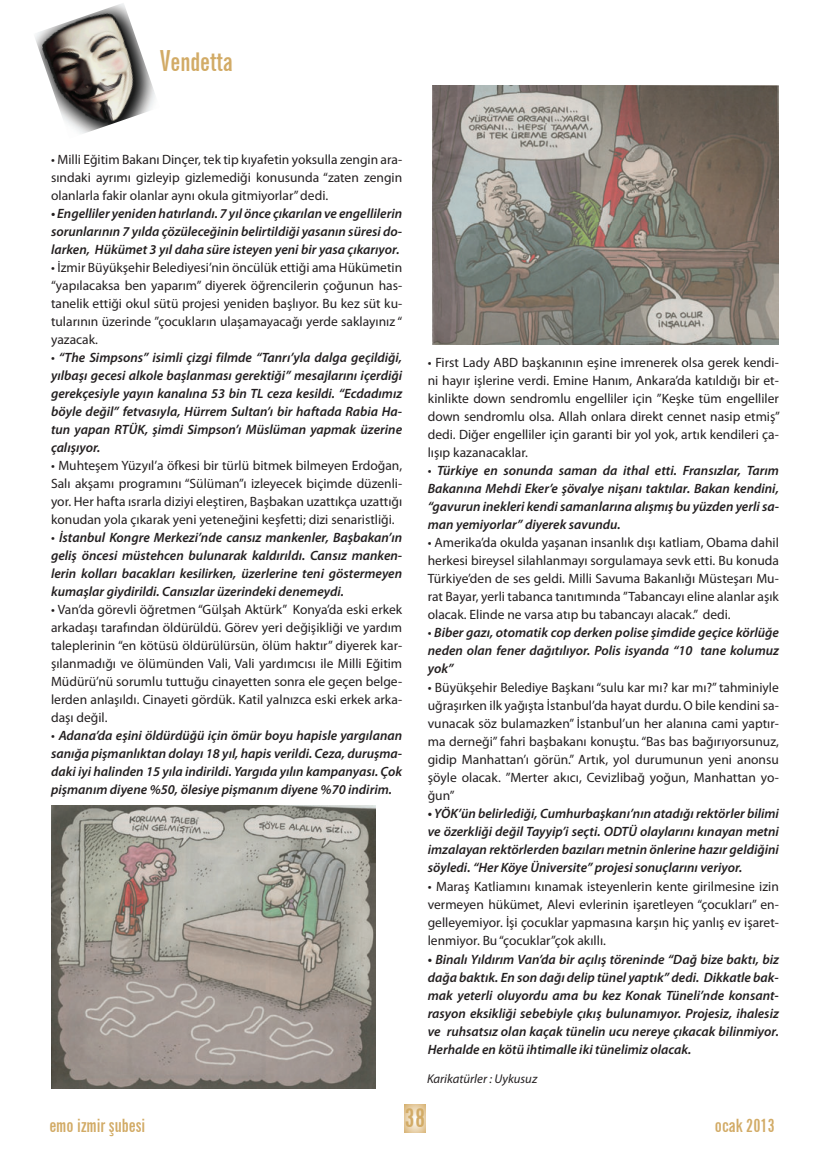
<style>
.page{position:relative;width:830px;height:1170px;background:#fff}
.page>*{position:absolute;margin:0;border:0;box-sizing:border-box;transform-origin:0 0}
.t1{font:700 extra-condensed 25.5px "News Gothic BT";color:#d2ab66}
.t2{font:700 extra-condensed 25.35px "News Gothic BT";color:#d2ab66}
.t3{font:700 extra-condensed 18px "News Gothic BT";color:#d2ab66}
.t4{font:13.5px/18px "Myriad Pro";color:#231f20;text-align:justify}
.t5{font:italic 600 13.5px/18px "Myriad Pro";color:#231f20;text-align:justify}
.t6{font:italic 12.75px "Myriad Pro";color:#231f20}
.s1{font-size:28.5px}
.s2{font-weight:400;font-style:normal}
.s3{font-size:13.8px}
</style>
<div class="page">
<svg style="left:404px;top:1104px;width:21px;height:28px"></svg>
<img style="left:35px;top:3px;width:120px;height:131px">
<img style="left:51px;top:805px;width:324px;height:283px">
<img style="left:432px;top:85px;width:346px;height:259px">
<h2 class="t2" style="left:160px;top:47px;width:75px"><span class="s1">V</span>endetta</h2>
<p class="t4" style="left:51px;top:150px;width:352px">• Milli Eğitim Bakanı Dinçer, tek tip kıyafetin yoksulla zengin ara&shy;sındaki ayrımı gizleyip gizlemediği konusunda “zaten zengin olanlarla fakir olanlar aynı okula gitmiyorlar” dedi.</p>
<p class="t5" style="left:51px;top:204px;width:352px">• Engelliler yeniden hatırlandı. 7 yıl önce çıkarılan ve engellilerin sorunlarının 7 yılda çözüleceğinin belirtildiği yasanın süresi do&shy;larken, Hükümet 3 yıl daha süre isteyen yeni bir yasa çıkarıyor.</p>
<p class="t4" style="left:51px;top:258px;width:352px">• İzmir Büyükşehir Belediyesi’nin öncülük ettiği ama Hükümetin “yapılacaksa ben yaparım” diyerek öğrencilerin çoğunun has&shy;tanelik ettiği okul sütü projesi yeniden başlıyor. Bu kez süt ku&shy;tularının üzerinde ”çocukların ulaşamayacağı yerde saklayınız “ yazacak.</p>
<p class="t5" style="left:51px;top:348px;width:352px"><span class="s2">•</span> “The Simpsons” isimli çizgi filmde “Tanrı’yla dalga geçildiği, yılbaşı gecesi alkole başlanması gerektiği” mesajlarını içerdiği gerekçesiyle yayın kanalına 53 bin TL ceza kesildi. “Ecdadımız böyle değil” fetvasıyla, Hürrem Sultan’ı bir haftada Rabia Ha&shy;tun yapan RTÜK, şimdi Simpson’ı Müslüman yapmak üzerine çalışıyor.</p>
<p class="t4" style="left:51px;top:456px;width:352px">• Muhteşem Yüzyıl’a öfkesi bir türlü bitmek bilmeyen Erdoğan, Salı akşamı programını “Sülüman”ı izleyecek biçimde düzenli&shy;yor. Her hafta ısrarla diziyi eleştiren, Başbakan uzattıkça uzattığı konudan yola çıkarak yeni yeteneğini keşfetti; dizi senaristliği.</p>
<p class="t5" style="left:51px;top:528px;width:352px"><span class="s2">•</span> İstanbul Kongre Merkezi’nde cansız mankenler, Başbakan’ın geliş öncesi müstehcen bulunarak kaldırıldı. Cansız manken&shy;lerin kolları bacakları kesilirken, üzerlerine teni göstermeyen kumaşlar giydirildi. Cansızlar üzerindeki denemeydi.</p>
<p class="t4" style="left:51px;top:600px;width:352px">• Van’da görevli öğretmen “Gülşah Aktürk” Konya’da eski erkek arkadaşı tarafından öldürüldü. Görev yeri değişikliği ve yardım taleplerinin “en kötüsü öldürülürsün, ölüm haktır” diyerek kar&shy;şılanmadığı ve ölümünden Vali, Vali yardımcısı ile Milli Eğitim Müdürü’nü sorumlu tuttuğu cinayetten sonra ele geçen belge&shy;lerden anlaşıldı. Cinayeti gördük. Katil yalnızca eski erkek arka&shy;daşı değil.</p>
<p class="t5" style="left:51px;top:726px;width:352px"><span class="s2">•</span> Adana’da eşini öldürdüğü için ömür boyu hapisle yargılanan sanığa pişmanlıktan dolayı 18 yıl, hapis verildi. Ceza, duruşma&shy;daki iyi halinden 15 yıla indirildi. Yargıda yılın kampanyası. Çok pişmanım diyene %50, ölesiye pişmanım diyene %70 indirim.</p>
<p class="t4" style="left:427px;top:353px;width:353px">• First Lady ABD başkanının eşine imrenerek olsa gerek kendi&shy;ni hayır işlerine verdi. Emine Hanım, Ankara’da katıldığı bir et&shy;kinlikte down sendromlu engelliler için ”Keşke tüm engelliler down sendromlu olsa. Allah onlara direkt cennet nasip etmiş” dedi. Diğer engelliler için garanti bir yol yok, artık kendileri ça&shy;lışıp kazanacaklar.</p>
<p class="t5" style="left:427px;top:461px;width:352px"><span class="s2">•</span> Türkiye en sonunda saman da ithal etti. Fransızlar, Tarım Bakanına Mehdi Eker’e şövalye nişanı taktılar. Bakan kendini, “gavurun inekleri kendi samanlarına alışmış bu yüzden yerli sa&shy;man yemiyorlar” diyerek savundu.</p>
<p class="t4" style="left:427px;top:533px;width:352px">• Amerika’da okulda yaşanan insanlık dışı katliam, Obama dahil herkesi bireysel silahlanmayı sorgulamaya sevk etti. Bu konuda Türkiye’den de ses geldi. Milli Savuma Bakanlığı Müsteşarı Mu&shy;rat Bayar, yerli tabanca tanıtımında ”Tabancayı eline alanlar aşık olacak. Elinde ne varsa atıp bu tabancayı alacak.” dedi.</p>
<p class="t5" style="left:427px;top:622px;width:352px"><span class="s2">•</span> Biber gazı, otomatik cop derken polise şimdide geçice körlüğe neden olan fener dağıtılıyor. Polis isyanda “10 tane kolumuz yok”</p>
<p class="t4" style="left:427px;top:677px;width:352px"><span class="s3">•</span> Büyükşehir Belediye Başkanı “sulu kar mı? kar mı?” tahminiyle uğraşırken ilk yağışta İstanbul’da hayat durdu. O bile kendini sa&shy;vunacak söz bulamazken” İstanbul’un her alanına cami yaptır&shy;ma derneği” fahri başbakanı konuştu. “Bas bas bağırıyorsunuz, gidip Manhattan’ı görün.” Artık, yol durumunun yeni anonsu şöyle olacak. ”Merter akıcı, Cevizlibağ yoğun, Manhattan yo&shy;ğun”</p>
<p class="t5" style="left:427px;top:804px;width:352px"><span class="s3">•</span> YÖK’ün belirlediği, Cumhurbaşkanı’nın atadığı rektörler bilimi ve özerkliği değil Tayyip’i seçti. ODTÜ olaylarını kınayan metni imzalayan rektörlerden bazıları metnin önlerine hazır geldiğini söyledi. “Her Köye Üniversite” projesi sonuçlarını veriyor.</p>
<p class="t4" style="left:427px;top:877px;width:352px"><span class="s3">•</span> Maraş Katliamını kınamak isteyenlerin kente girilmesine izin vermeyen hükümet, Alevi evlerinin işaretleyen “çocukları” en&shy;gelleyemiyor. İşi çocuklar yapmasına karşın hiç yanlış ev işaret&shy;lenmiyor. Bu “çocuklar”çok akıllı.</p>
<p class="t5" style="left:427px;top:950px;width:352px"><span class="s3">•</span> Binalı Yıldırım Van’da bir açılış töreninde “Dağ bize baktı, biz dağa baktık. En son dağı delip tünel yaptık” dedi. Dikkatle bak&shy;mak yeterli oluyordu ama bu kez Konak Tüneli’nde konsant&shy;rasyon eksikliği sebebiyle çıkış bulunamıyor. Projesiz, ihalesiz ve ruhsatsız olan kaçak tünelin ucu nereye çıkacak bilinmiyor.<br>Herhalde en kötü ihtimalle iki tünelimiz olacak.</p>
<p class="t6" style="left:427px;top:1070px;width:112px">Karikatürler : Uykusuz</p>
<h3 class="t3" style="left:49px;top:1114px;width:97px">emo izmir şubesi</h3>
<h1 class="t1" style="left:404px;top:1102px;width:22px">38</h1>
<h3 class="t3" style="left:714px;top:1114px;width:62px">ocak 2013</h3>
</div>
